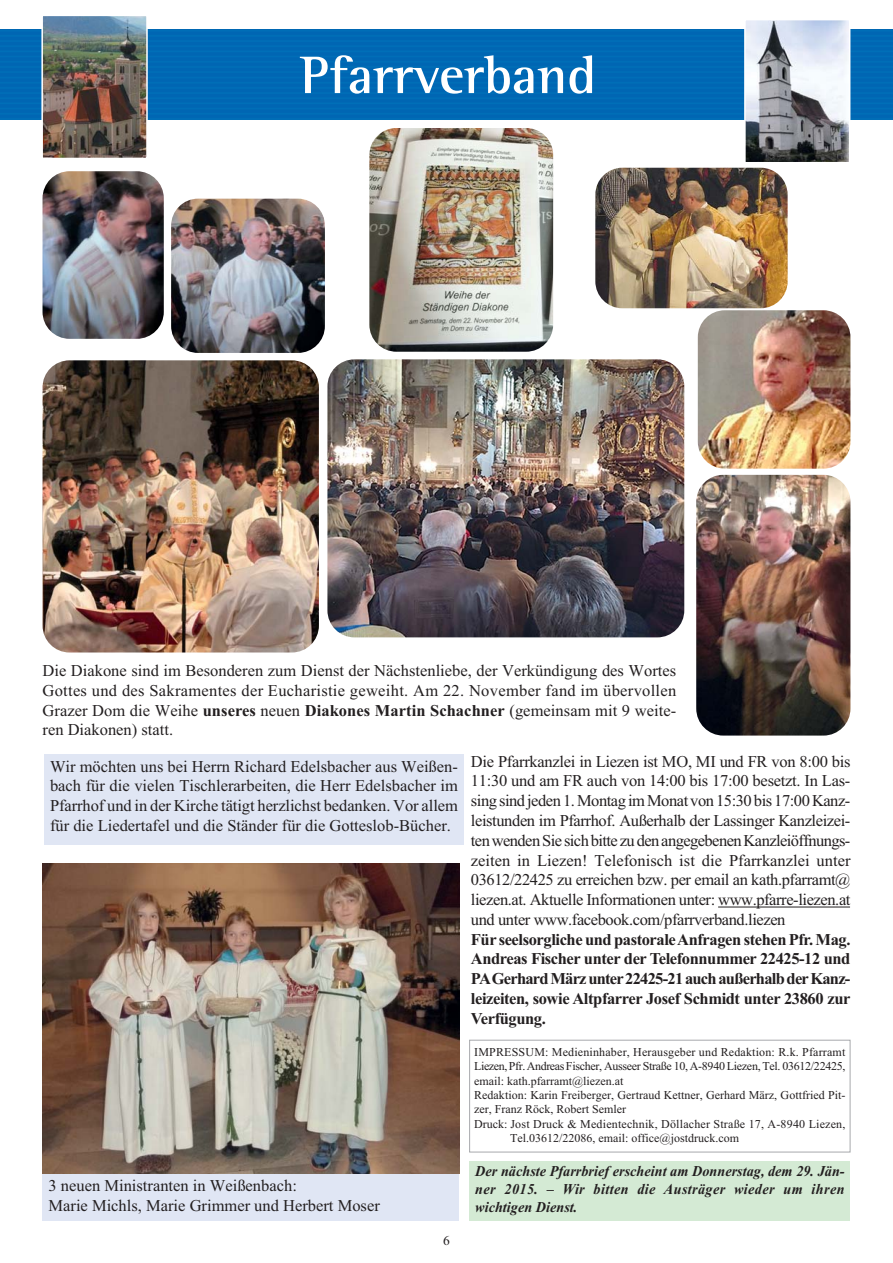
<style>
.page{position:relative;width:893px;height:1263px;background:#fff}
.page>*{position:absolute;margin:0;border:0;box-sizing:border-box;transform-origin:0 0}
.t1{font:700 54px "Rotis Semi Serif";color:#fff}
.t2{font:16.5px/19.8px "Times New Roman";color:#231f20;text-align:justify}
.t3{font:700 16.5px/19.8px "Times New Roman";letter-spacing:-.025em;color:#231f20;text-align:justify}
.t4{font:italic 700 15px/18px "Times New Roman";letter-spacing:.025em;color:#231f20;text-align:justify;scale:.95 1}
.t5{font:13.5px "Times New Roman";color:#231f20}
.t6{font:12px "Times New Roman";color:#231f20}
.t7{font:12px "Times New Roman";letter-spacing:-.025em;color:#231f20}
.s1{font-weight:700}
</style>
<div class="page">
<div style="left:43px;top:1173px;width:416px;height:47px;background:#e0e6f4"></div>
<div style="left:0;top:30px;width:893px;height:89px;background:#0067b3"></div>
<img style="left:747px;top:22px;width:100px;height:138px">
<div style="left:744px;top:19px;width:106px;height:144px;border:2px solid #fff"></div>
<img style="left:44px;top:18px;width:101px;height:138px">
<div style="left:41px;top:15px;width:107px;height:144px;border:2px solid #fff"></div>
<hr style="left:718px;top:907px;width:132px;height:1px;background:#231f20">
<div style="left:469px;top:1040px;width:381px;height:112px;border:1px solid #a7a9ac"></div>
<div style="left:469px;top:1161px;width:381px;height:59px;background:#d4ead4"></div>
<div style="left:44px;top:754px;width:420px;height:91px;background:#e0e6f4"></div>
<img style="left:369px;top:128px;width:184px;height:224px;border-radius:27px">
<img style="left:327px;top:359px;width:357px;height:278px;border-radius:27px">
<img style="left:696px;top:475px;width:154px;height:260px;border-radius:27px">
<img style="left:171px;top:199px;width:154px;height:154px;border-radius:27px">
<img style="left:43px;top:171px;width:121px;height:168px;border-radius:27px">
<img style="left:43px;top:360px;width:276px;height:292px;border-radius:27px">
<img style="left:595px;top:168px;width:193px;height:140px;border-radius:27px">
<img style="left:698px;top:310px;width:152px;height:159px;border-radius:27px">
<img style="left:43px;top:863px;width:416px;height:311px">
<h1 class="t1" style="left:300px;top:55px;width:298px">Pfarrverband</h1>
<p class="t2" style="left:43px;top:662px;width:635px">Die Diakone sind im Besonderen zum Dienst der Nächstenliebe, der Verkündigung des Wortes Gottes und des Sakramentes der Eucharistie geweiht. Am 22. November fand im übervollen Grazer Dom die Weihe <span class="s1">unseres</span> neuen <span class="s1">Diakones Martin Schachner</span> (gemeinsam mit 9 weite&shy;ren Diakonen) statt.</p>
<p class="t2" style="left:50px;top:758px;width:409px">Wir möchten uns bei Herrn Richard Edelsbacher aus Weißen&shy;bach für die vielen Tischlerarbeiten, die Herr Edelsbacher im Pfarrhof und in der Kirche tätigt herzlichst bedanken. Vor allem für die Liedertafel und die Ständer für die Gotteslob-Bücher.</p>
<p class="t2" style="left:49px;top:1177px;width:333px">3 neuen Ministranten in Weißenbach:<br>Marie Michls, Marie Grimmer und Herbert Moser</p>
<p class="t5" style="left:443px;top:1235px;width:8px">6</p>
<p class="t2" style="left:471px;top:753px;width:381px">Die Pfarrkanzlei in Liezen ist MO, MI und FR von 8:00 bis 11:30 und am FR auch von 14:00 bis 17:00 besetzt. In Las&shy;sing sind jeden 1. Montag im Monat von 15:30 bis 17:00 Kanz&shy;leistunden im Pfarrhof. Außerhalb der Lassinger Kanzleizei&shy;ten wenden Sie sich bitte zu den angegebenen Kanzleiöffnungs&shy;zeiten in Liezen! Telefonisch ist die Pfarrkanzlei unter 03612/22425 zu erreichen bzw. per email an kath.pfarramt@ liezen.at. Aktuelle Informationen unter: www.pfarre-liezen.at und unter www.facebook.com/pfarrverband.liezen</p>
<p class="t3" style="left:471px;top:931px;width:381px">Für seelsorgliche und pastorale Anfragen stehen Pfr. Mag.<br>Andreas Fischer unter der Telefonnummer 22425-12 und PA Gerhard März unter 22425-21 auch außerhalb der Kanz&shy;leizeiten, sowie Altpfarrer Josef Schmidt unter 23860 zur Verfügung.</p>
<p class="t6" style="left:474px;top:1047px;width:373px">IMPRESSUM: Medieninhaber, Herausgeber und Redaktion: R.k. Pfarramt</p>
<p class="t7" style="left:474px;top:1062px;width:373px">Liezen, Pfr. Andreas Fischer, Ausseer Straße 10, A-8940 Liezen, Tel. 03612/22425,</p>
<p class="t6" style="left:474px;top:1076px;width:151px">email: kath.pfarramt@liezen.at</p>
<p class="t6" style="left:474px;top:1091px;width:373px">Redaktion: Karin Freiberger, Gertraud Kettner, Gerhard März, Gottfried Pit-</p>
<p class="t6" style="left:474px;top:1105px;width:153px">zer, Franz Röck, Robert Semler</p>
<p class="t6" style="left:474px;top:1119px;width:373px">Druck: Jost Druck &amp; Medientechnik, Döllacher Straße 17, A-8940 Liezen,</p>
<p class="t6" style="left:510px;top:1134px;width:230px">Tel.03612/22086, email: office@jostdruck.com</p>
<p class="t4" style="left:475px;top:1164px;width:390px">Der nächste Pfarrbrief erscheint am Donnerstag, dem 29. Jän&shy;ner 2015. – Wir bitten die Austräger wieder um ihren wichtigen Dienst.</p>
</div>
